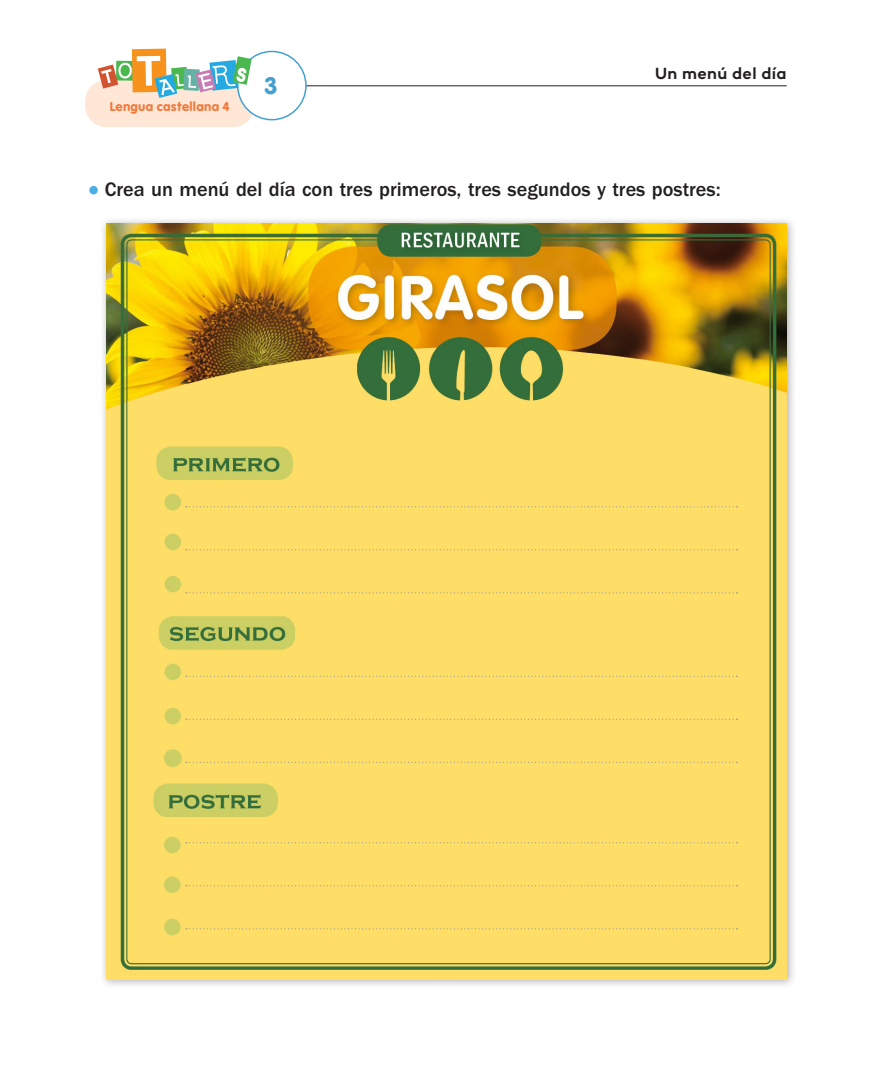
<style>
.page{position:relative;width:893px;height:1076px;background:#fff}
.page>*{position:absolute;margin:0;border:0;box-sizing:border-box;transform-origin:0 0}
.t1{font:25.05px "Vag";color:#45a0cf}
.T-Ordre{font:500 20.25px "Franklin Gothic LT";color:#231f20}
.AD_títol{font:600 16.5px "Campton";letter-spacing:.02em;color:#231f20}
.t2{font:13.5px "Vag";letter-spacing:.02em;color:#f3793b}
</style>
<div class="page">
<hr style="left:265px;top:85px;width:522px;height:1px;background:#231f20">
<div style="left:85px;top:80px;width:170px;height:47px;background:#fee7d7;border-radius:21px"></div>
<div style="left:238px;top:51px;width:68px;height:69px;background:#fff;border-radius:50%"></div>
<div style="left:237px;top:51px;width:70px;height:69px;border:2px solid #45a0cf;border-radius:50%"></div>
<div style="left:89px;top:186px;width:9px;height:8px;background:#4bafe3;border-radius:50%"></div>
<svg style="left:98px;top:49px;width:154px;height:49px"></svg>
<div style="left:100px;top:216px;width:696px;height:773px;background:#231f20;opacity:.35"></div>
<img style="left:106px;top:223px;width:681px;height:756px">
<svg style="left:186px;top:506px;width:551px;height:1px"></svg>
<svg style="left:186px;top:549px;width:551px;height:1px"></svg>
<svg style="left:186px;top:592px;width:551px;height:1px"></svg>
<svg style="left:186px;top:676px;width:551px;height:1px"></svg>
<svg style="left:186px;top:719px;width:551px;height:1px"></svg>
<svg style="left:186px;top:762px;width:551px;height:1px"></svg>
<svg style="left:186px;top:842px;width:551px;height:1px"></svg>
<svg style="left:186px;top:885px;width:551px;height:1px"></svg>
<svg style="left:186px;top:928px;width:551px;height:1px"></svg>
<p class="t2" style="left:110px;top:98px;width:122px">Lengua castellana 4</p>
<p class="t1" style="left:264px;top:69px;width:15px">3</p>
<p class="AD_títol" style="left:655px;top:62px;width:133px">Un menú del día</p>
<p class="T-Ordre" style="left:105px;top:178px;width:618px">Crea un menú del día con tres primeros, tres segundos y tres postres:</p>
</div>
